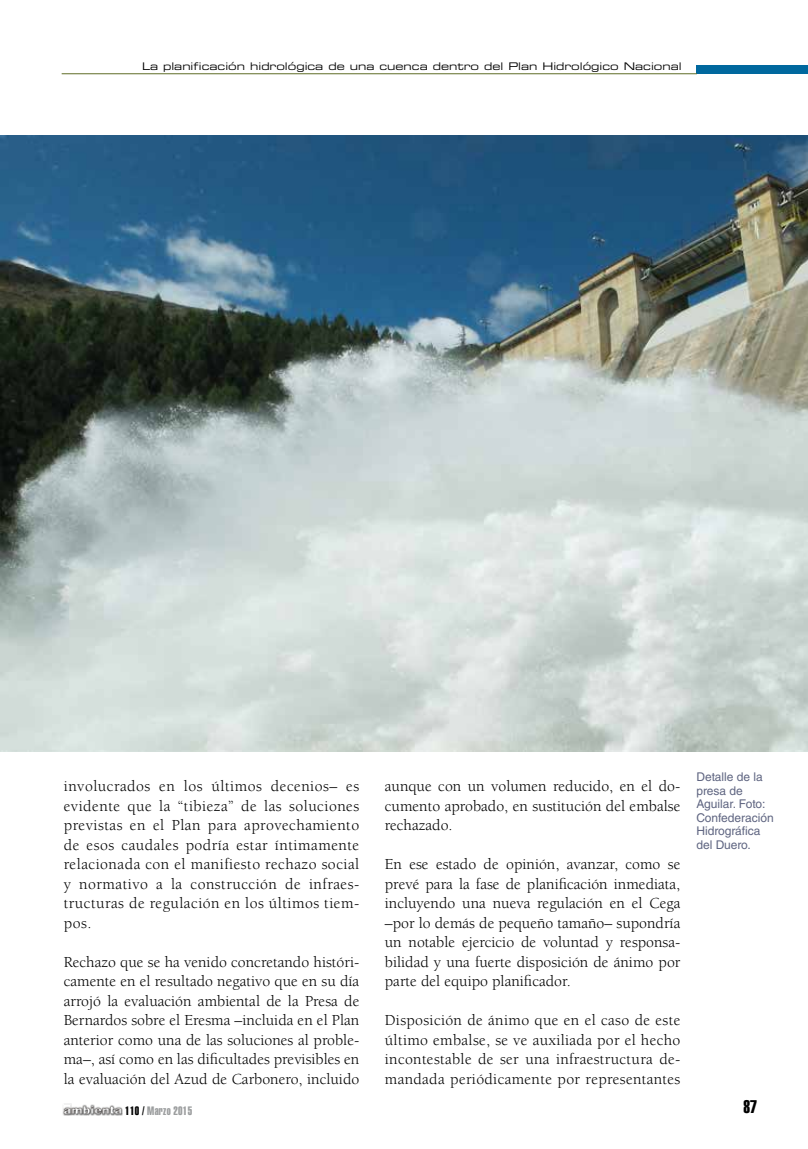
<style>
.page{position:relative;width:808px;height:1149px;background:#fff}
.page>*{position:absolute;margin:0;border:0;box-sizing:border-box;transform-origin:0 0}
.t1{font:18px "Helvetica LT Std Extra Comp";color:#000}
.t2{font:15.75px/19.5px "Berkeley Std";color:#000;text-align:justify}
.t3{font:12px/13.5px "Helvetica LT Std";color:#5f6581}
.t4{font:12px "Helvetica LT Std Extra Comp";letter-spacing:.025em;color:#9c9e9f}
.t5{font:10.5px "Eurostile LT Std Ex 2";color:#000}
.s1{color:#000}
</style>
<div class="page">
<div style="left:696px;top:65px;width:112px;height:9px;background:#00689e"></div>
<hr style="left:62px;top:73px;width:635px;height:1px;background:#5f6d27">
<img style="left:62px;top:1103px;width:61px;height:13px">
<img style="left:0;top:135px;width:808px;height:615px">
<p class="t5" style="left:142px;top:59px;width:541px">La planificación hidrológica de una cuenca dentro del Plan Hidrológico Nacional</p>
<p class="t2" style="left:64px;top:776px;width:297px">involucrados en los últimos decenios– es evidente que la “tibieza” de las soluciones previstas en el Plan para aprovechamiento de esos caudales podría estar íntimamente relacionada con el manifiesto rechazo social y normativo a la construcción de infraes&shy;tructuras de regulación en los últimos tiem&shy;pos.</p>
<p class="t2" style="left:64px;top:952px;width:297px">Rechazo que se ha venido concretando históri&shy;camente en el resultado negativo que en su día arrojó la evaluación ambiental de la Presa de Bernardos sobre el Eresma –incluida en el Plan anterior como una de las soluciones al proble&shy;ma–, así como en las dificultades previsibles en la evaluación del Azud de Carbonero, incluido</p>
<p class="t2" style="left:385px;top:776px;width:297px">aunque con un volumen reducido, en el do&shy;cumento aprobado, en sustitución del embalse rechazado.</p>
<p class="t2" style="left:385px;top:854px;width:297px">En ese estado de opinión, avanzar, como se prevé para la fase de planificación inmediata, incluyendo una nueva regulación en el Cega –por lo demás de pequeño tamaño– supondría un notable ejercicio de voluntad y responsa&shy;bilidad y una fuerte disposición de ánimo por parte del equipo planificador.</p>
<p class="t2" style="left:385px;top:1010px;width:297px">Disposición de ánimo que en el caso de este último embalse, se ve auxiliada por el hecho incontestable de ser una infraestructura de&shy;mandada periódicamente por representantes</p>
<p class="t3" style="left:696px;top:769px;width:79px">Detalle de la presa de<br>Aguilar. Foto:<br>Confederación<br>Hidrográfica del Duero.</p>
<p class="t4" style="left:125px;top:1103px;width:68px"><span class="s1">110 /</span> Marzo 2015</p>
<p class="t1" style="left:744px;top:1095px;width:15px">87</p>
</div>
